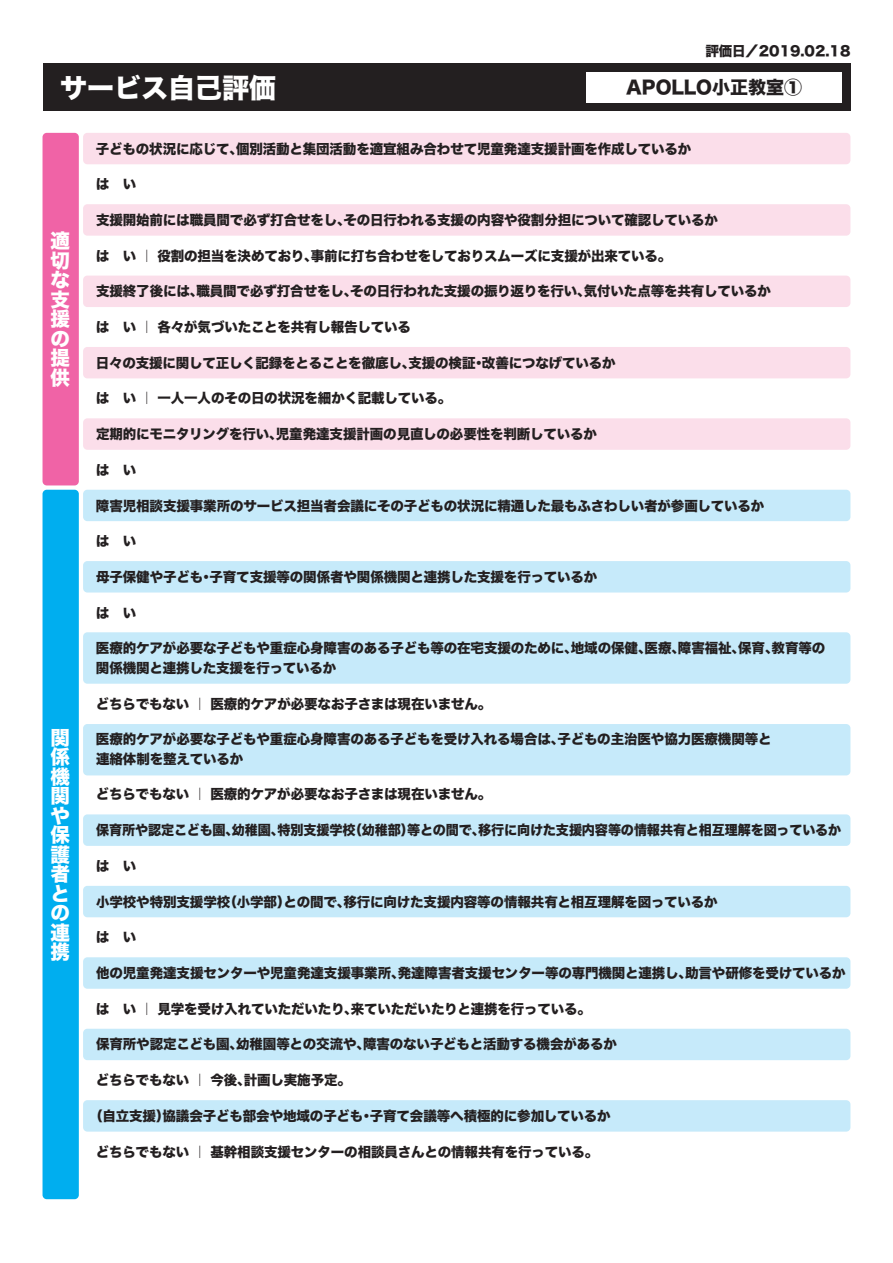
<style>
.page{position:relative;width:893px;height:1263px;background:#fff}
.page>*{position:absolute;margin:0;border:0;box-sizing:border-box;transform-origin:0 0}
.t1{font:27px "Hira Kaku Std N W8";color:#fff}
.t2{font:19.5px/19.5px "Hira Kaku Std N W8";color:#fff;text-align:justify}
.t3{font:18px "Hira Kaku Std N W8";color:#231f20}
.t4{font:13.5px/19.5px "Hira Kaku Std N W8";letter-spacing:-.01em;color:#231f20}
</style>
<div class="page">
<div style="left:43px;top:64px;width:807px;height:47px;background:#231f20"></div>
<div style="left:586px;top:72px;width:256px;height:30px;background:#fff"></div>
<div style="left:83px;top:133px;width:767px;height:31px;background:#fbdeea;border-radius:4px"></div>
<div style="left:83px;top:204px;width:767px;height:32px;background:#fbdeea;border-radius:4px"></div>
<div style="left:83px;top:276px;width:767px;height:31px;background:#fbdeea;border-radius:4px"></div>
<div style="left:83px;top:347px;width:767px;height:31px;background:#fbdeea;border-radius:4px"></div>
<div style="left:83px;top:418px;width:767px;height:32px;background:#fbdeea;border-radius:4px"></div>
<div style="left:83px;top:632px;width:767px;height:52px;background:#c6eafa;border-radius:4px"></div>
<div style="left:83px;top:490px;width:767px;height:31px;background:#c6eafa;border-radius:4px"></div>
<div style="left:83px;top:561px;width:767px;height:31px;background:#c6eafa;border-radius:4px"></div>
<div style="left:83px;top:724px;width:767px;height:51px;background:#c6eafa;border-radius:4px"></div>
<div style="left:83px;top:814px;width:767px;height:32px;background:#c6eafa;border-radius:4px"></div>
<div style="left:83px;top:886px;width:767px;height:31px;background:#c6eafa;border-radius:4px"></div>
<div style="left:83px;top:957px;width:767px;height:32px;background:#c6eafa;border-radius:4px"></div>
<div style="left:83px;top:1029px;width:767px;height:31px;background:#c6eafa;border-radius:4px"></div>
<div style="left:83px;top:1100px;width:767px;height:31px;background:#c6eafa;border-radius:4px"></div>
<div style="left:43px;top:133px;width:36px;height:352px;background:#f063a6;border-radius:4px"></div>
<div style="left:43px;top:490px;width:36px;height:709px;background:#00aeef;border-radius:4px"></div>
<p class="t4" style="left:705px;top:41px;width:147px">評価日／2019.02.18</p>
<h1 class="t1" style="left:60px;top:73px;width:218px">サービス自己評価</h1>
<h3 class="t3" style="left:626px;top:77px;width:177px">APOLLO小正教室①</h3>
<h2 class="t2" style="left:51px;top:232px;width:21px">適切な支援の提供</h2>
<h2 class="t2" style="left:51px;top:728px;width:21px">関係機関や保護者との連携</h2>
<p class="t4" style="left:96px;top:139px;width:597px">子どもの状況に応じて、個別活動と集団活動を適宜組み合わせて児童発達支援計画を作成しているか</p>
<p class="t4" style="left:96px;top:175px;width:42px">は　い</p>
<p class="t4" style="left:96px;top:210px;width:623px">支援開始前には職員間で必ず打合せをし、その日行われる支援の内容や役割分担について確認しているか</p>
<p class="t4" style="left:96px;top:246px;width:577px">は　い ｜ 役割の担当を決めており、事前に打ち合わせをしておりスムーズに支援が出来ている。</p>
<p class="t4" style="left:96px;top:282px;width:676px">支援終了後には、職員間で必ず打合せをし、その日行われた支援の振り返りを行い､気付いた点等を共有しているか</p>
<p class="t4" style="left:96px;top:318px;width:316px">は　い ｜ 各々が気づいたことを共有し報告している</p>
<p class="t4" style="left:96px;top:353px;width:521px">日々の支援に関して正しく記録をとることを徹底し、支援の検証・改善につなげているか</p>
<p class="t4" style="left:96px;top:389px;width:357px">は　い ｜ 一人一人のその日の状況を細かく記載している。</p>
<p class="t4" style="left:96px;top:425px;width:502px">定期的にモニタリングを行い、児童発達支援計画の見直しの必要性を判断しているか</p>
<p class="t4" style="left:96px;top:460px;width:42px">は　い</p>
<p class="t4" style="left:96px;top:496px;width:670px">障害児相談支援事業所のサービス担当者会議にその子どもの状況に精通した最もふさわしい者が参画しているか</p>
<p class="t4" style="left:96px;top:532px;width:42px">は　い</p>
<p class="t4" style="left:96px;top:567px;width:503px">母子保健や子ども・子育て支援等の関係者や関係機関と連携した支援を行っているか</p>
<p class="t4" style="left:96px;top:603px;width:42px">は　い</p>
<p class="t4" style="left:96px;top:639px;width:731px">医療的ケアが必要な子どもや重症心身障害のある子ども等の在宅支援のために、地域の保健、医療、障害福祉、保育、教育等の関係機関と連携した支援を行っているか</p>
<p class="t4" style="left:96px;top:694px;width:397px">どちらでもない ｜ 医療的ケアが必要なお子さまは現在いません。</p>
<p class="t4" style="left:96px;top:730px;width:677px">医療的ケアが必要な子どもや重症心身障害のある子どもを受け入れる場合は、子どもの主治医や協力医療機関等と連絡体制を整えているか</p>
<p class="t4" style="left:96px;top:785px;width:397px">どちらでもない ｜ 医療的ケアが必要なお子さまは現在いません。</p>
<p class="t4" style="left:96px;top:821px;width:747px">保育所や認定こども園、幼稚園、特別支援学校（幼稚部）等との間で、移行に向けた支援内容等の情報共有と相互理解を図っているか</p>
<p class="t4" style="left:96px;top:856px;width:42px">は　い</p>
<p class="t4" style="left:96px;top:892px;width:623px">小学校や特別支援学校（小学部）との間で、移行に向けた支援内容等の情報共有と相互理解を図っているか</p>
<p class="t4" style="left:96px;top:928px;width:42px">は　い</p>
<p class="t4" style="left:96px;top:963px;width:751px">他の児童発達支援センターや児童発達支援事業所、発達障害者支援センター等の専門機関と連携し、助言や研修を受けているか</p>
<p class="t4" style="left:96px;top:999px;width:496px">は　い ｜ 見学を受け入れていただいたり、来ていただいたりと連携を行っている。</p>
<p class="t4" style="left:96px;top:1035px;width:523px">保育所や認定こども園、幼稚園等との交流や、障害のない子どもと活動する機会があるか</p>
<p class="t4" style="left:96px;top:1071px;width:257px">どちらでもない ｜ 今後、計画し実施予定。</p>
<p class="t4" style="left:89px;top:1106px;width:523px">（自立支援）協議会子ども部会や地域の子ども・子育て会議等へ積極的に参加しているか</p>
<p class="t4" style="left:96px;top:1142px;width:504px">どちらでもない ｜ 基幹相談支援センターの相談員さんとの情報共有を行っている。</p>
</div>
